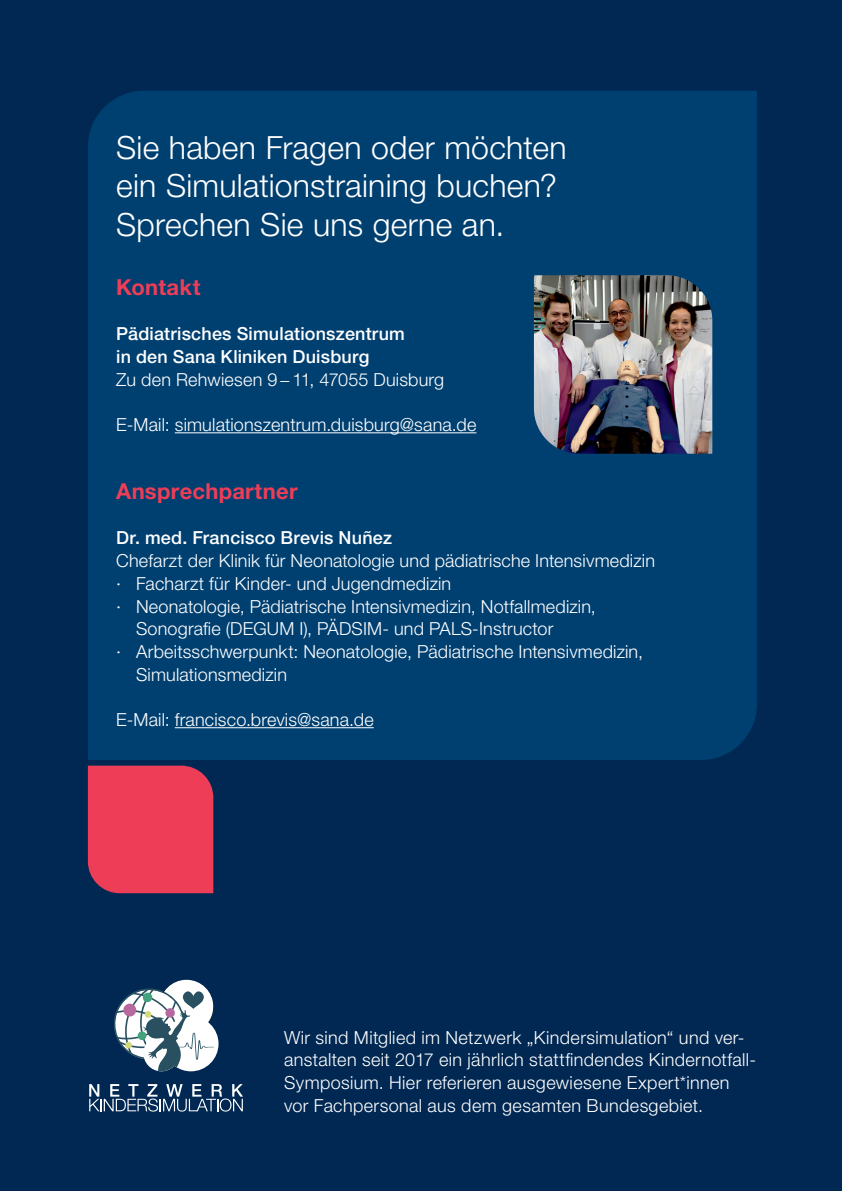
<style>
.page{position:relative;width:842px;height:1191px;background:#002853}
.page>*{position:absolute;margin:0;border:0;box-sizing:border-box;transform-origin:0 0}
.t1{font:300 32px/38.4px "Helvetica Neue LT Pro";letter-spacing:.01em;color:#fff}
.t2{font:700 22px "Helvetica Neue LT Pro";letter-spacing:.015em;color:#ee3d56}
.t3{font:300 18px/22.6px "Helvetica Neue LT Pro";letter-spacing:.01em;color:#fff}
.t4{font:500 18px/22.6px "Helvetica Neue LT Pro";letter-spacing:.01em;color:#fff}
</style>
<div class="page">
<div style="left:88px;top:91px;width:669px;height:669px;background:#004071"></div>
<hr style="left:175px;top:432px;width:301px;height:1px;background:#fff">
<hr style="left:175px;top:727px;width:199px;height:1px;background:#fff">
<svg style="left:89px;top:1084px;width:154px;height:27px"></svg>
<svg style="left:160px;top:979px;width:53px;height:54px"></svg>
<svg style="left:114px;top:987px;width:105px;height:84px"></svg>
<div style="left:88px;top:765px;width:125px;height:128px;background:#ee3d56"></div>
<img style="left:534px;top:275px;width:178px;height:179px">
<h1 class="t1" style="left:116px;top:128px;width:452px">Sie haben Fragen oder möchten ein Simulationstraining buchen?<br>Sprechen Sie uns gerne an.</h1>
<p class="t2" style="left:116px;top:273px;width:86px">Kontakt</p>
<p class="t4" style="left:116px;top:322px;width:290px">Pädiatrisches Simulationszentrum in den Sana Kliniken Duisburg</p>
<p class="t3" style="left:116px;top:367px;width:330px">Zu den Rehwiesen 9−11, 47055 Duisburg</p>
<p class="t3" style="left:116px;top:413px;width:362px">E-Mail: simulationszentrum.duisburg@sana.de</p>
<p class="t2" style="left:116px;top:477px;width:183px">Ansprechpartner</p>
<p class="t4" style="left:116px;top:526px;width:277px">Dr. med. Francisco Brevis Nuñez</p>
<p class="t3" style="left:116px;top:549px;width:540px">Chefarzt der Klinik für Neonatologie und pädiatrische Intensivmedizin</p>
<p class="t3" style="left:116px;top:572px;width:337px">∙ Facharzt für Kinder- und Jugendmedizin</p>
<p class="t3" style="left:116px;top:594px;width:481px">∙ Neonatologie, Pädiatrische Intensivmedizin, Notfallmedizin,</p>
<p class="t3" style="left:136px;top:617px;width:419px">Sonografie (DEGUM I), PÄDSIM- und PALS-Instructor</p>
<p class="t3" style="left:116px;top:640px;width:528px">∙ Arbeitsschwerpunkt: Neonatologie, Pädiatrische Intensivmedizin,</p>
<p class="t3" style="left:136px;top:662px;width:152px">Simulationsmedizin</p>
<p class="t3" style="left:116px;top:708px;width:259px">E-Mail: francisco.brevis@sana.de</p>
<p class="t3" style="left:284px;top:1025px;width:473px">Wir sind Mitglied im Netzwerk „Kindersimulation“ und ver&shy;anstalten seit 2017 ein jährlich stattfindendes Kindernotfall-Symposium. Hier referieren ausgewiesene Expert*innen vor Fachpersonal aus dem gesamten Bundesgebiet.</p>
</div>
